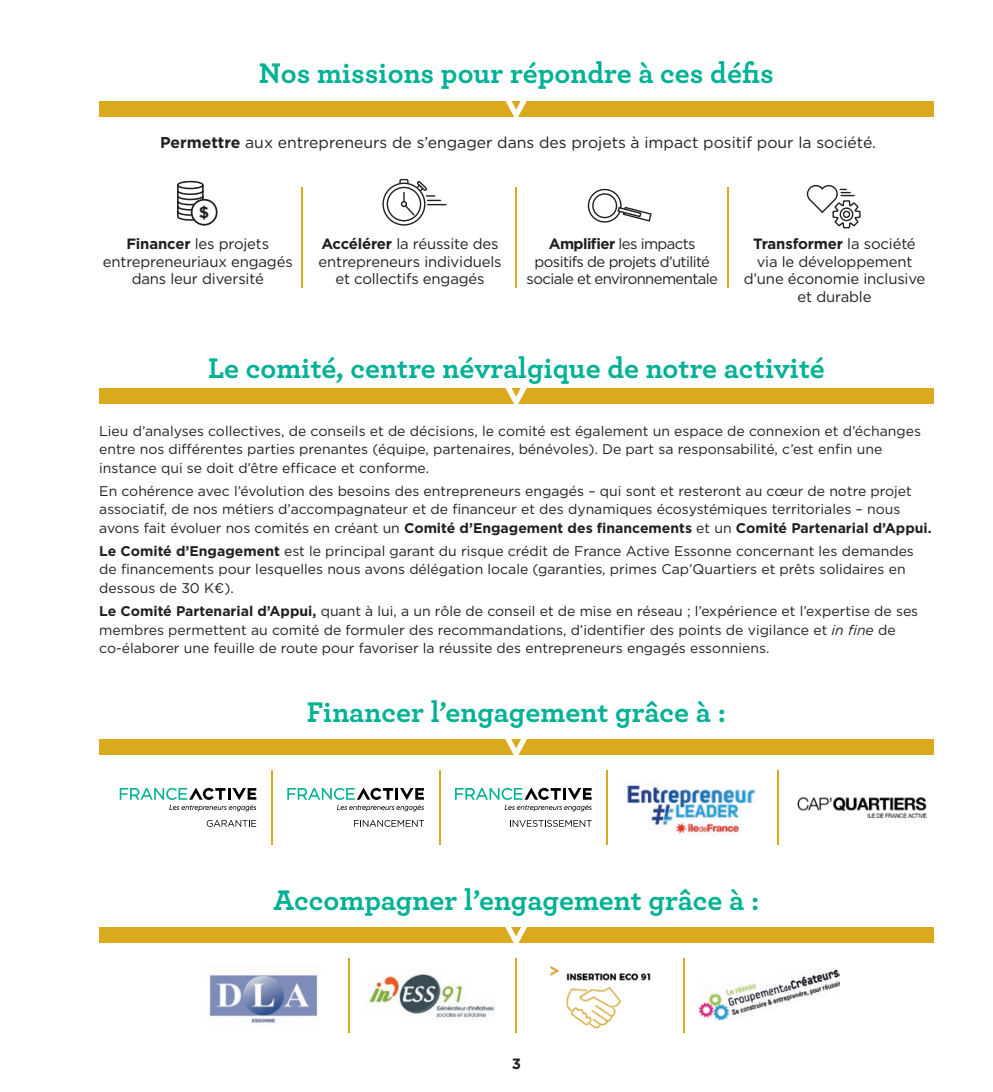
<style>
.page{position:relative;width:993px;height:1092px;background:#fff}
.page>*{position:absolute;margin:0;border:0;box-sizing:border-box;transform-origin:0 0}
.t1{font:700 29.75px "Archer";letter-spacing:.005em;color:#00b195}
.t2{font:700 16.1px "Gotham";color:#231f20}
.t3{font:15.75px "Gotham";color:#231f20}
.t4{font:14.88px/17.5px "Gotham";letter-spacing:-.01em;color:#231f20;text-align:center}
.t5{font:14.88px/17.5px "Gotham";letter-spacing:-.04em;color:#231f20;text-align:center}
.t6{font:700 14.88px "Gotham";color:#231f20}
.t7{font:14px/18.4px "Gotham";color:#231f20}
.s1{font-weight:700}
.s2{font-style:italic}
</style>
<div class="page">
<div style="left:99px;top:101px;width:833px;height:15px;background:#dba91e"></div>
<svg style="left:503px;top:101px;width:26px;height:16px"></svg>
<svg style="left:382px;top:179px;width:64px;height:46px"></svg>
<svg style="left:806px;top:185px;width:54px;height:43px"></svg>
<hr style="left:301px;top:187px;width:2px;height:100px;background:#dba91e">
<hr style="left:515px;top:187px;width:1px;height:100px;background:#dba91e">
<hr style="left:727px;top:187px;width:1px;height:100px;background:#dba91e">
<svg style="left:587px;top:188px;width:64px;height:35px"></svg>
<svg style="left:177px;top:181px;width:40px;height:44px"></svg>
<div style="left:99px;top:388px;width:833px;height:15px;background:#dba91e"></div>
<svg style="left:503px;top:388px;width:26px;height:16px"></svg>
<div style="left:99px;top:739px;width:833px;height:16px;background:#dba91e"></div>
<svg style="left:505px;top:739px;width:22px;height:16px"></svg>
<hr style="left:271px;top:770px;width:1px;height:74px;background:#dba91e">
<hr style="left:439px;top:770px;width:1px;height:74px;background:#dba91e">
<hr style="left:606px;top:770px;width:1px;height:74px;background:#dba91e">
<hr style="left:777px;top:770px;width:1px;height:74px;background:#dba91e">
<svg style="left:120px;top:787px;width:136px;height:24px"></svg>
<svg style="left:207px;top:820px;width:49px;height:6px"></svg>
<svg style="left:455px;top:787px;width:136px;height:24px"></svg>
<svg style="left:510px;top:820px;width:81px;height:6px"></svg>
<svg style="left:287px;top:787px;width:137px;height:24px"></svg>
<svg style="left:354px;top:820px;width:70px;height:6px"></svg>
<img style="left:626px;top:785px;width:130px;height:51px">
<img style="left:797px;top:796px;width:130px;height:22px">
<div style="left:99px;top:927px;width:833px;height:16px;background:#dba91e"></div>
<svg style="left:505px;top:927px;width:22px;height:16px"></svg>
<hr style="left:348px;top:957px;width:1px;height:75px;background:#dba91e">
<hr style="left:515px;top:957px;width:2px;height:75px;background:#dba91e">
<hr style="left:683px;top:957px;width:1px;height:75px;background:#dba91e">
<img style="left:699px;top:970px;width:140px;height:49px">
<img style="left:209px;top:974px;width:109px;height:50px">
<img style="left:369px;top:974px;width:126px;height:46px">
<img style="left:550px;top:966px;width:101px;height:63px">
<h1 class="t1" style="left:259px;top:50px;width:516px">Nos missions pour répondre à ces défis</h1>
<p class="t3" style="left:160px;top:132px;width:717px"><span class="s1">Permettre</span> aux entrepreneurs de s’engager dans des projets à impact positif pour la société.</p>
<p class="t2" style="left:199px;top:202px;width:12px">$</p>
<p class="t4" style="left:103px;top:235px;width:191px"><span class="s1">Financer</span> les projets entrepreneuriaux engagés dans leur diversité</p>
<p class="t4" style="left:318px;top:235px;width:184px"><span class="s1">Accélérer</span> la réussite des entrepreneurs individuels et collectifs engagés</p>
<p class="t5" style="left:526px;top:235px;width:193px"><span class="s1">Amplifier</span> les impacts positifs de projets d’utilité sociale et environnementale</p>
<p class="t4" style="left:743px;top:235px;width:183px"><span class="s1">Transformer</span> la société via le développement d’une économie inclusive et durable</p>
<h1 class="t1" style="left:208px;top:344px;width:618px">Le comité, centre névralgique de notre activité</h1>
<p class="t7" style="left:99px;top:421px;width:823px">Lieu d’analyses collectives, de conseils et de décisions, le comité est également un espace de connexion et d’échanges entre nos différentes parties prenantes (équipe, partenaires, bénévoles). De part sa responsabilité, c’est enfin une instance qui se doit d’être efficace et conforme.</p>
<p class="t7" style="left:99px;top:481px;width:833px">En cohérence avec l’évolution des besoins des entrepreneurs engagés – qui sont et resteront au cœur de notre projet associatif, de nos métiers d’accompagnateur et de financeur et des dynamiques écosystémiques territoriales – nous avons fait évoluer nos comités en créant un <span class="s1">Comité d’Engagement des financements</span> et un <span class="s1">Comité Partenarial d’Appui.</span></p>
<p class="t7" style="left:99px;top:541px;width:815px"><span class="s1">Le Comité d’Engagement</span> est le principal garant du risque crédit de France Active Essonne concernant les demandes de financements pour lesquelles nous avons délégation locale (garanties, primes Cap’Quartiers et prêts solidaires en dessous de 30 K€).</p>
<p class="t7" style="left:99px;top:601px;width:820px"><span class="s1">Le Comité Partenarial d’Appui,</span> quant à lui, a un rôle de conseil et de mise en réseau ; l’expérience et l’expertise de ses membres permettent au comité de formuler des recommandations, d’identifier des points de vigilance et <span class="s2">in fine</span> de co-élaborer une feuille de route pour favoriser la réussite des entrepreneurs engagés essonniens.</p>
<h1 class="t1" style="left:307px;top:688px;width:420px">Financer l’engagement grâce à :</h1>
<h1 class="t1" style="left:273px;top:876px;width:487px">Accompagner l’engagement grâce à :</h1>
<p class="t6" style="left:511px;top:1053px;width:11px">3</p>
</div>
